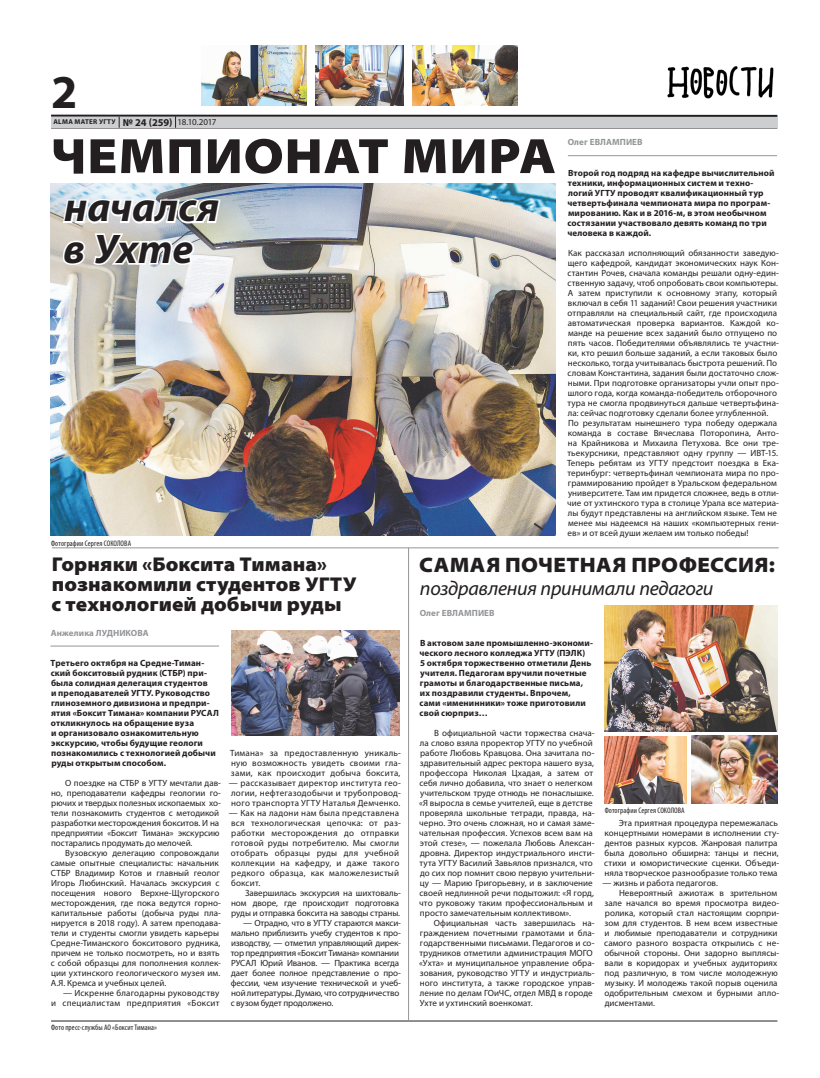
<style>
.page{position:relative;width:820px;height:1078px;background:#fff}
.page>*{position:absolute;margin:0;border:0;box-sizing:border-box;transform-origin:0 0}
.t1{font:900 semi-expanded 50px "Myriad Pro";letter-spacing:.02em;color:#231f20}
.t2{font:700 47.4px "Myriad Pro";color:#231f20}
.t3{font:italic 700 41.5px/41.5px "Myriad Pro";color:#231f20}
.t4{font:900 semi-expanded 21px "Myriad Pro";letter-spacing:.015em;color:#231f20}
.t5{font:900 semi-expanded 20px/20px "Myriad Pro";letter-spacing:.005em;color:#231f20}
.t6{font:italic 20px "Myriad Pro";letter-spacing:-.015em;color:#231f20}
.t7{font:9px/10px "Myriad Pro";letter-spacing:.005em;color:#231f20}
.t8{font:700 9px/10px "Myriad Pro";letter-spacing:.01em;color:#231f20}
.t9{font:9px/10px "Myriad Pro";letter-spacing:-.015em;color:#231f20}
.t10{font:9px/10px "Myriad Pro";letter-spacing:.025em;color:#231f20;text-align:right}
.t11{font:700 9px "Myriad Pro";letter-spacing:.01em;color:#939598}
.t12{font:condensed 8px "Myriad Pro";letter-spacing:.01em;color:#231f20}
.t13{font:700 7px "Myriad Pro";letter-spacing:.04em;color:#231f20}
.s1{font-size:10.5px}
.s2{font-weight:400;font-size:9px}
</style>
<div class="page">
<hr style="left:51px;top:128px;width:726px;height:1px;background:#231f20">
<hr style="left:51px;top:115px;width:726px;height:2px;background:#231f20">
<div style="left:51px;top:117px;width:726px;height:11px;background:#cdced0"></div>
<svg style="left:175px;top:116px;width:1px;height:12px"></svg>
<hr style="left:51px;top:1020px;width:726px;height:1px;background:#231f20">
<img style="left:667px;top:66px;width:106px;height:33px">
<img style="left:201px;top:45px;width:105px;height:60px">
<img style="left:315px;top:45px;width:88px;height:60px">
<img style="left:412px;top:45px;width:105px;height:60px">
<img style="left:50px;top:183px;width:505px;height:352px">
<svg style="left:61px;top:197px;width:161px;height:28px"></svg>
<svg style="left:61px;top:231px;width:135px;height:36px"></svg>
<hr style="left:52px;top:547px;width:726px;height:1px;background:#939598">
<hr style="left:408px;top:547px;width:1px;height:473px;background:#939598">
<img style="left:604px;top:605px;width:173px;height:126px">
<img style="left:604px;top:736px;width:82px;height:66px">
<img style="left:691px;top:735px;width:85px;height:67px">
<img style="left:231px;top:630px;width:168px;height:105px">
<hr style="left:567px;top:155px;width:209px;height:1px;background:#939598">
<hr style="left:50px;top:645px;width:169px;height:1px;background:#939598">
<h2 class="t2" style="left:51px;top:61px;width:28px">2</h2>
<p class="t13" style="left:53px;top:117px;width:164px">ALMA MATER УГТУ <span class="s1">№ 24 (259)</span> <span class="s2">18.10.2017</span></p>
<h1 class="t1" style="left:51px;top:127px;width:506px">ЧЕМПИОНАТ МИРА</h1>
<h3 class="t3" style="left:63px;top:185px;width:157px">начался в Ухте</h3>
<p class="t12" style="left:51px;top:538px;width:82px">Фотографии Сергея СОКОЛОВА</p>
<p class="t11" style="left:567px;top:136px;width:76px">Олег ЕВЛАМПИЕВ</p>
<p class="t8" style="left:567px;top:167px;width:208px">Второй год подряд на кафедре вычислительной техники, информационных систем и техно&shy;логий УГТУ проводят квалификационный тур четвертьфинала чемпионата мира по програм&shy;мированию. Как и в 2016-м, в этом необычном состязании участвовало девять команд по три человека в каждой.</p>
<p class="t7" style="left:566px;top:247px;width:213px">Как рассказал исполняющий обязанности заведую&shy;щего кафедрой, кандидат экономических наук Кон&shy;стантин Рочев, сначала команды решали одну-един&shy;ственную задачу, чтоб опробовать свои компьютеры.<br>А затем приступили к основному этапу, который включал в себя 11 заданий! Свои решения участники отправляли на специальный сайт, где происходила автоматическая проверка вариантов. Каждой ко&shy;манде на решение всех заданий было отпущено по пять часов. Победителями объявлялись те участни&shy;ки, кто решил больше заданий, а если таковых было несколько, тогда учитывалась быстрота решений. По словам Константина, задания были достаточно слож&shy;ными. При подготовке организаторы учли опыт про&shy;шлого года, когда команда-победитель отборочного тура не смогла продвинуться дальше четвертьфина&shy;ла: сейчас подготовку сделали более углубленной.<br>По результатам нынешнего тура победу одержала команда в составе Вячеслава Поторопина, Анто&shy;на Крайникова и Михаила Петухова. Все они тре&shy;тьекурсники, представляют одну группу — ИВТ-15.<br>Теперь ребятам из УГТУ предстоит поездка в Ека&shy;теринбург: четвертьфинал чемпионата мира по про&shy;граммированию пройдет в Уральском федеральном университете. Там им придется сложнее, ведь в отли&shy;чие от ухтинского тура в столице Урала все материа&shy;лы будут представлены на английском языке. Тем не менее мы надеемся на наших «компьютерных гени&shy;ев» и от всей души желаем им только победы!</p>
<h3 class="t5" style="left:51px;top:554px;width:306px">Горняки «Боксита Тимана» познакомили студентов УГТУ с технологией добычи руды</h3>
<p class="t11" style="left:51px;top:626px;width:99px">Анжелика ЛУДНИКОВА</p>
<p class="t8" style="left:50px;top:657px;width:170px">Третьего октября на Средне-Тиман&shy;ский бокситовый рудник (СТБР) при&shy;была солидная делегация студентов<br>и преподавателей УГТУ. Руководство глиноземного дивизиона и предпри&shy;ятия «Боксит Тимана» компании РУСАЛ откликнулось на обращение вуза<br>и организовало ознакомительную экскурсию, чтобы будущие геологи познакомились с технологией добычи руды открытым способом.</p>
<p class="t7" style="left:51px;top:777px;width:172px;text-indent:14px">О поездке на СТБР в УГТУ мечтали дав&shy;но, преподаватели кафедры геологии го&shy;рючих и твердых полезных ископаемых хо&shy;тели познакомить студентов с методикой разработки месторождения бокситов. И на предприятии «Боксит Тимана» экскурсию постарались продумать до мелочей.</p>
<p class="t7" style="left:51px;top:847px;width:172px;text-indent:15px">Вузовскую делегацию сопровождали самые опытные специалисты: начальник СТБР Владимир Котов и главный геолог Игорь Любинский. Началась экскурсия с посещения нового Верхне-Щугорского месторождения, где пока ведутся горно&shy;капитальные работы (добыча руды пла&shy;нируется в 2018 году). А затем преподава&shy;тели и студенты смогли увидеть карьеры Средне-Тиманского бокситового рудника, причем не только посмотреть, но и взять с собой образцы для пополнения коллек&shy;ции ухтинского геологического музея им.<br>А.Я. Кремса и учебных целей.</p>
<p class="t10" style="left:51px;top:987px;width:170px">— Искренне благодарны руководству<br>и специалистам предприятия «Боксит</p>
<p class="t12" style="left:51px;top:1021px;width:107px">Фото пресс-службы АО «Боксит Тимана»</p>
<p class="t7" style="left:230px;top:747px;width:172px;text-align:justify">Тимана» за предоставленную уникаль&shy;ную возможность увидеть своими гла&shy;зами, как происходит добыча боксита,</p>
<p class="t7" style="left:229px;top:777px;width:174px;text-align:justify">— рассказывает директор института гео&shy;логии, нефтегазодобычи и трубопровод&shy;ного транспорта УГТУ Наталья Демченко.</p>
<p class="t10" style="left:229px;top:807px;width:174px;text-align:left">— Как на ладони нам была представлена вся технологическая цепочка: от раз&shy;работки месторождения до отправки готовой руды потребителю. Мы смогли отобрать образцы руды для учебной коллекции на кафедру, и даже такого редкого образца, как маложелезистый боксит.</p>
<p class="t7" style="left:231px;top:887px;width:171px;text-indent:14px">Завершилась экскурсия на шихтоваль&shy;ном дворе, где происходит подготовка руды и отправка боксита на заводы страны.</p>
<p class="t9" style="left:230px;top:917px;width:172px;text-indent:12px">— Отрадно, что в УГТУ стараются макси&shy;мально приблизить учебу студентов к про&shy;изводству, — отметил управляющий дирек&shy;тор предприятия «Боксит Тимана» компании РУСАЛ Юрий Иванов. — Практика всегда дает более полное представление о про&shy;фессии, чем изучение технической и учеб&shy;ной литературы. Думаю, что сотрудничество с вузом будет продолжено.</p>
<h3 class="t4" style="left:419px;top:552px;width:357px">САМАЯ ПОЧЕТНАЯ ПРОФЕССИЯ:</h3>
<h3 class="t6" style="left:420px;top:575px;width:295px">поздравления принимали педагоги</h3>
<p class="t11" style="left:419px;top:607px;width:76px">Олег ЕВЛАМПИЕВ</p>
<p class="t8" style="left:419px;top:637px;width:175px">В актовом зале промышленно-экономи&shy;ческого лесного колледжа УГТУ (ПЭЛК)<br>5 октября торжественно отметили День учителя. Педагогам вручили почетные грамоты и благодарственные письма, их поздравили студенты. Впрочем, сами «именинники» тоже приготовили свой сюрприз…</p>
<p class="t7" style="left:419px;top:727px;width:177px;text-indent:15px">В официальной части торжества снача&shy;ла слово взяла проректор УГТУ по учебной работе Любовь Кравцова. Она зачитала по&shy;здравительный адрес ректора нашего вуза, профессора Николая Цхадая, а затем от себя лично добавила, что знает о нелегком учительском труде отнюдь не понаслышке. «Я выросла в семье учителей, еще в детстве проверяла школьные тетради, правда, на&shy;черно. Это очень сложная, но и самая заме&shy;чательная профессия. Успехов всем вам на этой стезе», — пожелала Любовь Алексан&shy;дровна. Директор индустриального инсти&shy;тута УГТУ Василий Завьялов признался, что до сих пор помнит свою первую учительни&shy;цу — Марию Григорьевну, и в заключение своей недлинной речи подытожил: «Я горд, что руковожу таким профессиональным и просто замечательным коллективом».</p>
<p class="t7" style="left:419px;top:917px;width:177px;text-indent:15px">Официальная часть завершилась на&shy;граждением почетными грамотами и бла&shy;годарственными письмами. Педагогов и со&shy;трудников отметили администрация МОГО «Ухта» и муниципальное управление обра&shy;зования, руководство УГТУ и индустриаль&shy;ного института, а также городское управ&shy;ление по делам ГОиЧС, отдел МВД в городе Ухте и ухтинский военкомат.</p>
<p class="t12" style="left:604px;top:805px;width:82px">Фотографии Сергея СОКОЛОВА</p>
<p class="t7" style="left:604px;top:817px;width:176px;text-indent:14px">Эта приятная процедура перемежалась концертными номерами в исполнении сту&shy;дентов разных курсов. Жанровая палитра была довольно обширна: танцы и песни, стихи и юмористические сценки. Объеди&shy;няла творческое разнообразие только тема</p>
<p class="t7" style="left:602px;top:877px;width:117px">— жизнь и работа педагогов.</p>
<p class="t7" style="left:618px;top:887px;width:160px">Невероятный ажиотаж в зрительном</p>
<p class="t7" style="left:604px;top:897px;width:176px">зале начался во время просмотра видео-</p>
<p class="t7" style="left:604px;top:907px;width:176px">ролика, который стал настоящим сюрпри-</p>
<p class="t7" style="left:604px;top:917px;width:174px">зом для студентов. В нем всем известные</p>
<p class="t7" style="left:604px;top:927px;width:174px">и любимые преподаватели и сотрудники</p>
<p class="t7" style="left:604px;top:937px;width:176px">самого разного возраста открылись с не-</p>
<p class="t7" style="left:604px;top:947px;width:176px">обычной стороны. Они задорно выплясы-</p>
<p class="t7" style="left:604px;top:957px;width:174px">вали в коридорах и учебных аудиториях</p>
<p class="t7" style="left:604px;top:967px;width:174px">под различную, в том числе молодежную</p>
<p class="t7" style="left:604px;top:977px;width:174px">музыку. И молодежь такой порыв оценила</p>
<p class="t7" style="left:604px;top:987px;width:176px">одобрительным смехом и бурными апло-</p>
<p class="t7" style="left:604px;top:997px;width:52px">дисментами.</p>
</div>
